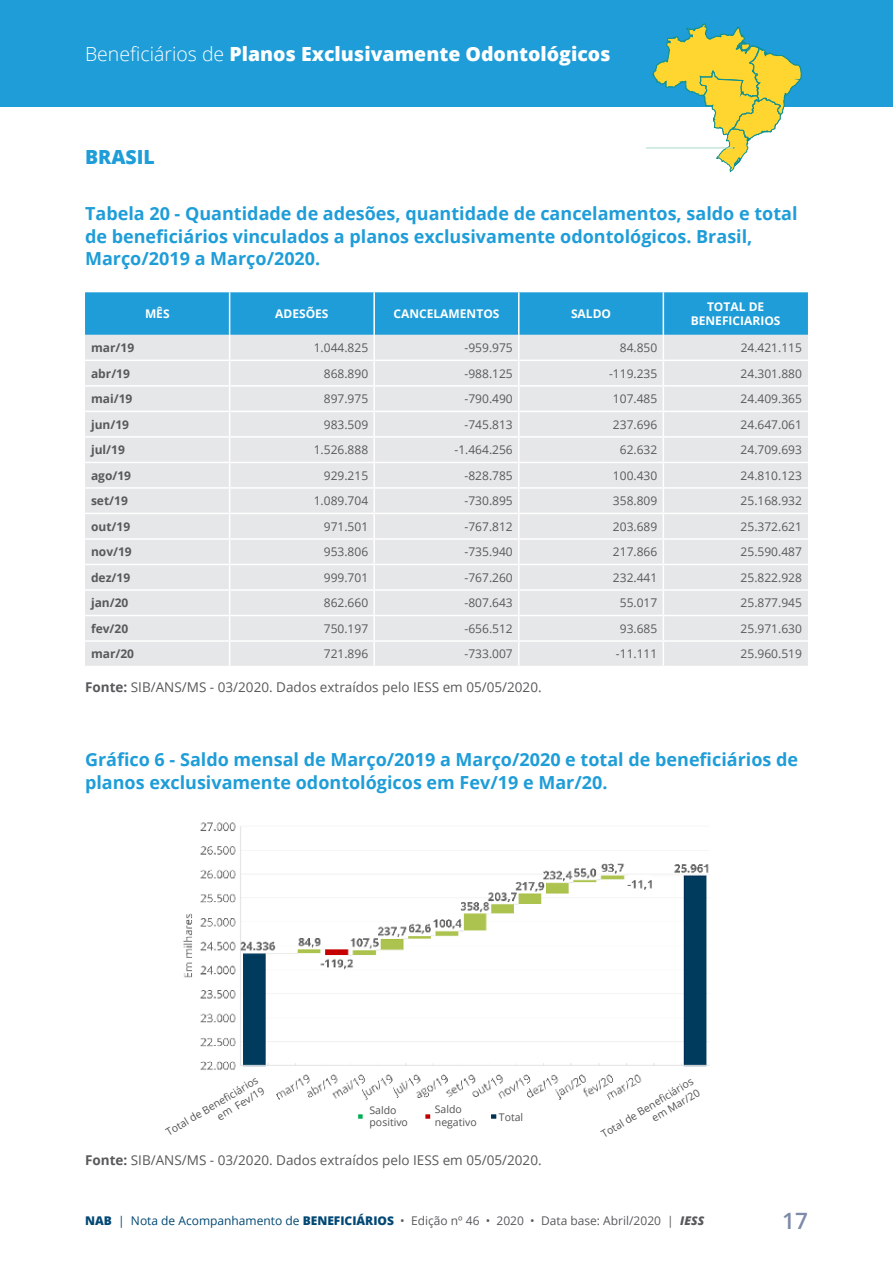
<style>
.page{position:relative;width:893px;height:1263px;background:#fff}
.page>*{position:absolute;margin:0;border:0;box-sizing:border-box;transform-origin:0 0}
.t1{font:600 22.5px "Open Sans";color:#7d8aa8}
.t2{font:800 19.5px "Open Sans";color:#fff}
.t3{font:800 19.5px "Open Sans";color:#1e9dd8}
.t4{font:700 18px/22.5px "Open Sans";color:#1e9dd8}
.t5{font:13.5px "Open Sans";color:#58595b}
.t6{font:12px "Open Sans";color:#58595b}
.t7{font:700 12px "Open Sans";color:#58595b}
.t8{font:700 12px "Open Sans";color:#fff}
.t9{font:10.5px/12.6px "Open Sans";color:#515252;text-align:right}
.s1{font-weight:300}
.s2{font-weight:700}
.s3{font-weight:800;color:#024874}
.s4{color:#024874}
.s5{font-weight:800;font-style:italic}
</style>
<div class="page">
<div style="left:0;top:0;width:893px;height:106px;background:#1e9dd8"></div>
<img style="left:183px;top:822px;width:526px;height:279px">
<svg style="left:85px;top:292px;width:723px;height:374px;background:#d0e0e7"></svg>
<hr style="left:663px;top:640px;width:145px;height:2px;background:#fff">
<svg style="left:646px;top:23px;width:156px;height:150px"></svg>
<img style="left:425px;top:1114px;width:6px;height:5px">
<img style="left:358px;top:1114px;width:5px;height:5px">
<img style="left:491px;top:1114px;width:6px;height:5px">
<h2 class="t2" style="left:85px;top:39px;width:527px"><span class="s1">Beneficiários de</span> Planos Exclusivamente Odontológicos</h2>
<h2 class="t3" style="left:85px;top:142px;width:69px">BRASIL</h2>
<h3 class="t4" style="left:85px;top:202px;width:714px">Tabela 20 - Quantidade de adesões, quantidade de cancelamentos, saldo e total de beneficiários vinculados a planos exclusivamente odontológicos. Brasil,<br>Março/2019 a Março/2020.</h3>
<p class="t8" style="left:145px;top:305px;width:26px">MÊS</p>
<p class="t8" style="left:275px;top:305px;width:17px">Ades</p>
<p class="t8" style="left:306px;top:305px;width:17px">ões</p>
<p class="t8" style="left:393px;top:305px;width:35px">Cancelame</p>
<p class="t8" style="left:467px;top:305px;width:19px">ntos</p>
<p class="t8" style="left:571px;top:305px;width:16px">Saldo</p>
<p class="t8" style="left:707px;top:298px;width:16px">Total</p>
<p class="t8" style="left:749px;top:298px;width:8px">de</p>
<p class="t8" style="left:691px;top:313px;width:32px">Beneficiarios</p>
<p class="t7" style="left:91px;top:339px;width:45px">mar/19</p>
<p class="t6" style="left:314px;top:340px;width:56px">1.044.825</p>
<p class="t6" style="left:465px;top:340px;width:50px">-959.975</p>
<p class="t6" style="left:620px;top:340px;width:39px">84.850</p>
<p class="t6" style="left:741px;top:340px;width:63px">24.421.115</p>
<p class="t7" style="left:91px;top:365px;width:40px">abr/19</p>
<p class="t6" style="left:324px;top:365px;width:46px">868.890</p>
<p class="t6" style="left:465px;top:365px;width:50px">-988.125</p>
<p class="t6" style="left:609px;top:365px;width:50px">-119.235</p>
<p class="t6" style="left:741px;top:365px;width:63px">24.301.880</p>
<p class="t7" style="left:91px;top:390px;width:43px">mai/19</p>
<p class="t6" style="left:324px;top:391px;width:46px">897.975</p>
<p class="t6" style="left:465px;top:391px;width:50px">-790.490</p>
<p class="t6" style="left:613px;top:391px;width:46px">107.485</p>
<p class="t6" style="left:741px;top:391px;width:63px">24.409.365</p>
<p class="t7" style="left:91px;top:416px;width:40px">jun/19</p>
<p class="t6" style="left:324px;top:416px;width:46px">983.509</p>
<p class="t6" style="left:465px;top:416px;width:50px">-745.813</p>
<p class="t6" style="left:613px;top:416px;width:46px">237.696</p>
<p class="t6" style="left:741px;top:416px;width:63px">24.647.061</p>
<p class="t7" style="left:91px;top:441px;width:35px">jul/19</p>
<p class="t6" style="left:314px;top:442px;width:56px">1.526.888</p>
<p class="t6" style="left:454px;top:442px;width:60px">-1.464.256</p>
<p class="t6" style="left:620px;top:442px;width:39px">62.632</p>
<p class="t6" style="left:741px;top:442px;width:63px">24.709.693</p>
<p class="t7" style="left:91px;top:467px;width:42px">ago/19</p>
<p class="t6" style="left:324px;top:467px;width:46px">929.215</p>
<p class="t6" style="left:465px;top:467px;width:50px">-828.785</p>
<p class="t6" style="left:613px;top:467px;width:46px">100.430</p>
<p class="t6" style="left:741px;top:467px;width:63px">24.810.123</p>
<p class="t7" style="left:91px;top:492px;width:38px">set/19</p>
<p class="t6" style="left:314px;top:493px;width:56px">1.089.704</p>
<p class="t6" style="left:465px;top:493px;width:50px">-730.895</p>
<p class="t6" style="left:613px;top:493px;width:46px">358.809</p>
<p class="t6" style="left:741px;top:493px;width:63px">25.168.932</p>
<p class="t7" style="left:91px;top:518px;width:41px">out/19</p>
<p class="t6" style="left:324px;top:518px;width:46px">971.501</p>
<p class="t6" style="left:465px;top:518px;width:50px">-767.812</p>
<p class="t6" style="left:613px;top:518px;width:46px">203.689</p>
<p class="t6" style="left:741px;top:518px;width:63px">25.372.621</p>
<p class="t7" style="left:91px;top:543px;width:42px">nov/19</p>
<p class="t6" style="left:324px;top:544px;width:46px">953.806</p>
<p class="t6" style="left:465px;top:544px;width:50px">-735.940</p>
<p class="t6" style="left:613px;top:544px;width:46px">217.866</p>
<p class="t6" style="left:741px;top:544px;width:63px">25.590.487</p>
<p class="t7" style="left:91px;top:569px;width:41px">dez/19</p>
<p class="t6" style="left:324px;top:569px;width:46px">999.701</p>
<p class="t6" style="left:465px;top:569px;width:50px">-767.260</p>
<p class="t6" style="left:613px;top:569px;width:46px">232.441</p>
<p class="t6" style="left:741px;top:569px;width:63px">25.822.928</p>
<p class="t7" style="left:91px;top:594px;width:39px">jan/20</p>
<p class="t6" style="left:324px;top:595px;width:46px">862.660</p>
<p class="t6" style="left:465px;top:595px;width:50px">-807.643</p>
<p class="t6" style="left:620px;top:595px;width:39px">55.017</p>
<p class="t6" style="left:741px;top:595px;width:63px">25.877.945</p>
<p class="t7" style="left:91px;top:620px;width:39px">fev/20</p>
<p class="t6" style="left:324px;top:620px;width:46px">750.197</p>
<p class="t6" style="left:465px;top:620px;width:50px">-656.512</p>
<p class="t6" style="left:620px;top:620px;width:39px">93.685</p>
<p class="t6" style="left:741px;top:620px;width:63px">25.971.630</p>
<p class="t7" style="left:91px;top:645px;width:45px">mar/20</p>
<p class="t6" style="left:324px;top:646px;width:46px">721.896</p>
<p class="t6" style="left:465px;top:646px;width:50px">-733.007</p>
<p class="t6" style="left:616px;top:646px;width:43px">-11.111</p>
<p class="t6" style="left:741px;top:646px;width:63px">25.960.519</p>
<p class="t5" style="left:85px;top:678px;width:458px"><span class="s2">Fonte:</span> SIB/ANS/MS - 03/2020. Dados extraídos pelo IESS em 05/05/2020.</p>
<h3 class="t4" style="left:85px;top:748px;width:715px">Gráfico 6 - Saldo mensal de Março/2019 a Março/2020 e total de beneficiários de planos exclusivamente odontológicos em Fev/19 e Mar/20.</h3>
<p class="t9" style="left:164px;top:1127px;width:107px;rotate:-31deg">Total de Benefi ciários em Fev/19</p>
<p class="t9" style="left:599px;top:1129px;width:107px;rotate:-31deg">Total de Benefi ciários em Mar/20</p>
<p class="t9" style="left:370px;top:1103px;width:40px;text-align:left">Saldo positivo</p>
<p class="t9" style="left:435px;top:1103px;width:43px;text-align:left">Saldo negativo</p>
<p class="t9" style="left:499px;top:1111px;width:26px">Total</p>
<p class="t5" style="left:85px;top:1150px;width:458px"><span class="s2">Fonte:</span> SIB/ANS/MS - 03/2020. Dados extraídos pelo IESS em 05/05/2020.</p>
<p class="t6" style="left:85px;top:1212px;width:621px"><span class="s3">NAB</span> <span class="s4">| Nota de Acompanhamento de</span> <span class="s3">Ben eficiários</span> • Edição nº 46 • 2020 • Data base: Abril/2020 | <span class="s5">IESS</span></p>
<h1 class="t1" style="left:782px;top:1205px;width:27px">17</h1>
</div>
